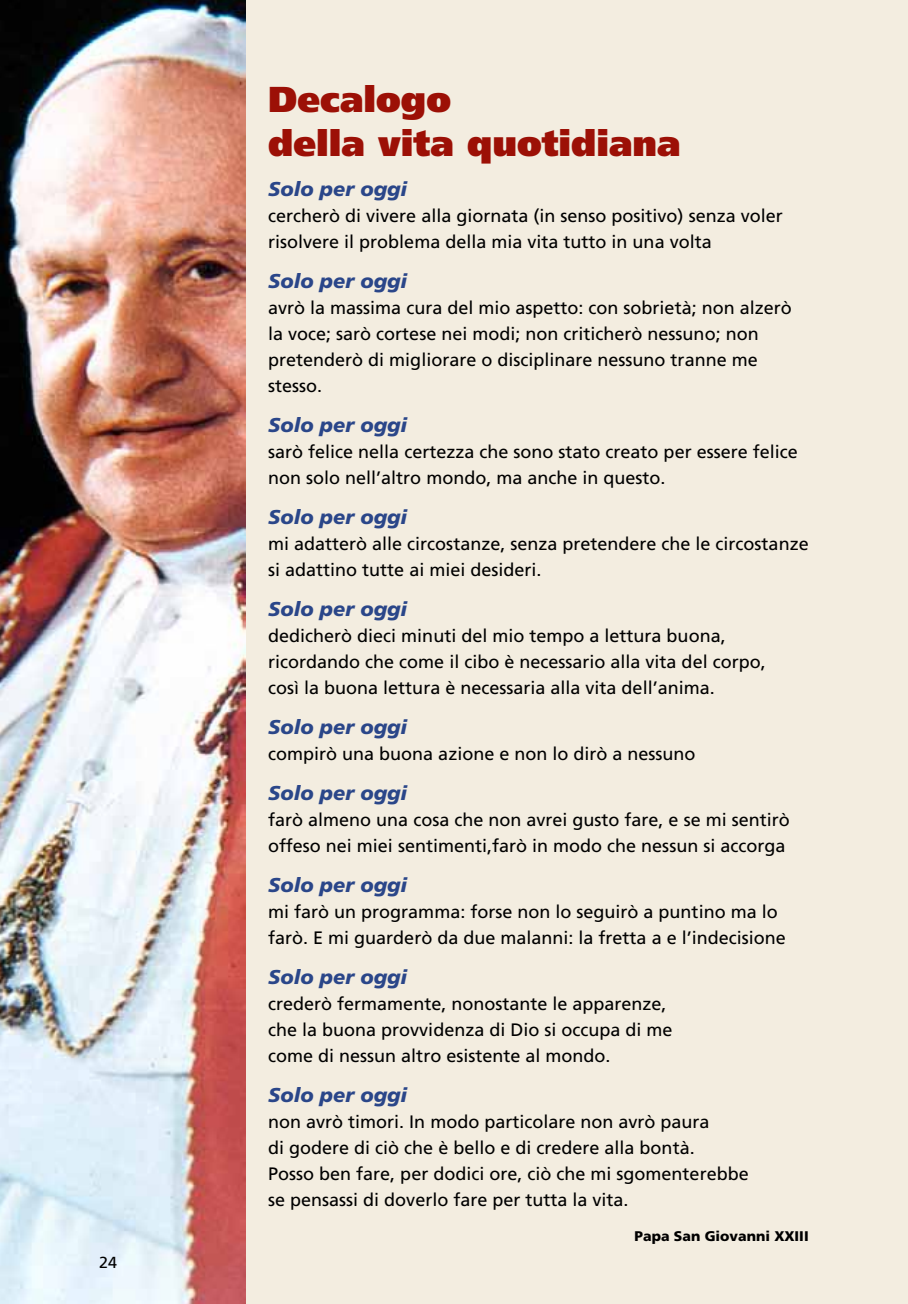
<style>
.page{position:relative;width:908px;height:1304px;background:#fff}
.page>*{position:absolute;margin:0;border:0;box-sizing:border-box;transform-origin:0 0}
.t1{font:900 36px/43.2px "Frutiger";color:#9c1006}
.t2{font:italic 900 20px "Frutiger";color:#2a4689}
.t3{font:18px/26px "Frutiger";color:#000}
.t4{font:16px "Frutiger";color:#000}
.t5{font:900 14px "Frutiger";color:#000}
</style>
<div class="page">
<div style="left:0;top:0;width:907px;height:1304px;background:#f3ede0"></div>
<img style="left:0;top:0;width:245px;height:1304px">
<p class="t4" style="left:99px;top:1253px;width:19px">24</p>
<h1 class="t1" style="left:268px;top:78px;width:414px">Decalogo<br>della vita quotidiana</h1>
<p class="t2" style="left:268px;top:177px;width:140px">Solo per oggi</p>
<p class="t3" style="left:268px;top:202px;width:516px">cercherò di vivere alla giornata (in senso positivo) senza voler risolvere il problema della mia vita tutto in una volta</p>
<p class="t2" style="left:268px;top:269px;width:140px">Solo per oggi</p>
<p class="t3" style="left:268px;top:294px;width:525px">avrò la massima cura del mio aspetto: con sobrietà; non alzerò la voce; sarò cortese nei modi; non criticherò nessuno; non pretenderò di migliorare o disciplinare nessuno tranne me stesso.</p>
<p class="t2" style="left:268px;top:413px;width:140px">Solo per oggi</p>
<p class="t3" style="left:268px;top:438px;width:531px">sarò felice nella certezza che sono stato creato per essere felice non solo nell’altro mondo, ma anche in questo.</p>
<p class="t2" style="left:268px;top:505px;width:140px">Solo per oggi</p>
<p class="t3" style="left:268px;top:530px;width:542px">mi adatterò alle circostanze, senza pretendere che le circostanze si adattino tutte ai miei desideri.</p>
<p class="t2" style="left:268px;top:597px;width:140px">Solo per oggi</p>
<p class="t3" style="left:268px;top:622px;width:499px">dedicherò dieci minuti del mio tempo a lettura buona, ricordando che come il cibo è necessario alla vita del corpo, così la buona lettura è necessaria alla vita dell’anima.</p>
<p class="t2" style="left:268px;top:715px;width:140px">Solo per oggi</p>
<p class="t3" style="left:268px;top:740px;width:429px">compirò una buona azione e non lo dirò a nessuno</p>
<p class="t2" style="left:268px;top:781px;width:140px">Solo per oggi</p>
<p class="t3" style="left:268px;top:806px;width:523px">farò almeno una cosa che non avrei gusto fare, e se mi sentirò offeso nei miei sentimenti,farò in modo che nessun si accorga</p>
<p class="t2" style="left:268px;top:873px;width:140px">Solo per oggi</p>
<p class="t3" style="left:268px;top:898px;width:519px">mi farò un programma: forse non lo seguirò a puntino ma lo farò. E mi guarderò da due malanni: la fretta a e l’indecisione</p>
<p class="t2" style="left:268px;top:965px;width:140px">Solo per oggi</p>
<p class="t3" style="left:268px;top:990px;width:406px">crederò fermamente, nonostante le apparenze, che la buona provvidenza di Dio si occupa di me come di nessun altro esistente al mondo.</p>
<p class="t2" style="left:268px;top:1083px;width:140px">Solo per oggi</p>
<p class="t3" style="left:268px;top:1108px;width:482px">non avrò timori. In modo particolare non avrò paura<br>di godere di ciò che è bello e di credere alla bontà.<br>Posso ben fare, per dodici ore, ciò che mi sgomenterebbe se pensassi di doverlo fare per tutta la vita.</p>
<p class="t5" style="left:634px;top:1228px;width:175px">Papa San Giovanni XXIII</p>
</div>
